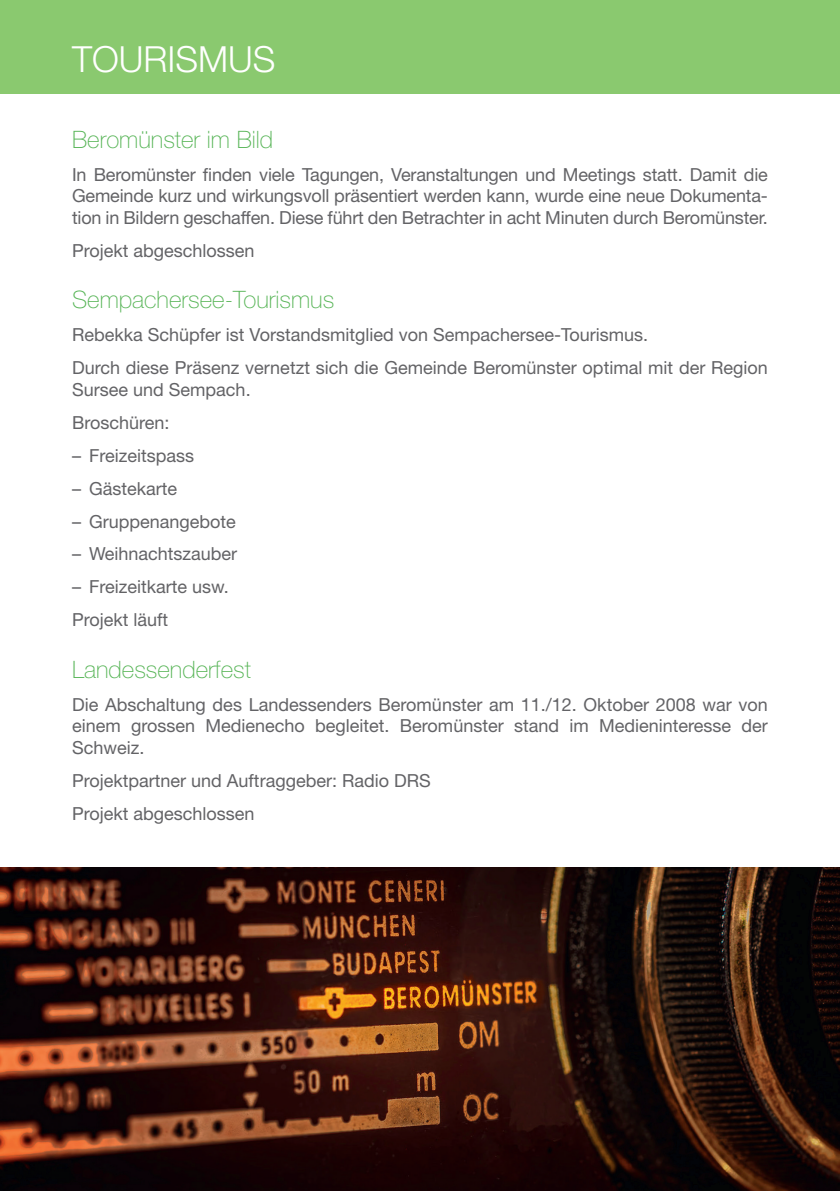
<style>
.page{position:relative;width:840px;height:1191px;background:#fff}
.page>*{position:absolute;margin:0;border:0;box-sizing:border-box;transform-origin:0 0}
.t1{font:300 36px "Helvetica Neue LT Std";color:#fff}
.t2{font:100 24px "Helvetica Neue LT Std";color:#56b455}
.t3{font:18px/21.6px "Helvetica Neue LT Std";color:#636366}
</style>
<div class="page">
<div style="left:0;top:0;width:839px;height:94px;background:#8ac96f"></div>
<img style="left:0;top:867px;width:839px;height:324px">
<h1 class="t1" style="left:72px;top:37px;width:205px">TOURISMUS</h1>
<h2 class="t2" style="left:72px;top:125px;width:203px">Beromünster im Bild</h2>
<p class="t3" style="left:72px;top:163px;width:697px;text-align:justify">In Beromünster nden viele Tagungen, Veranstaltungen und Meetings statt. Damit die Gemeinde kurz und wirkungsvoll präsentiert werden kann, wurde eine neue Dokumenta&shy;tion in Bildern geschaffen. Diese führt den Betrachter in acht Minuten durch Beromünster.</p>
<p class="t3" style="left:72px;top:239px;width:184px">Projekt abgeschlossen</p>
<h2 class="t2" style="left:72px;top:286px;width:263px">Sempachersee-Tourismus</h2>
<p class="t3" style="left:72px;top:318px;width:697px;line-height:33px">Rebekka Schüpfer ist Vorstandsmitglied von Sempachersee-Tourismus.<br>Durch diese Präsenz vernetzt sich die Gemeinde Beromünster optimal mit der Region</p>
<p class="t3" style="left:72px;top:372px;width:180px;line-height:33px">Sursee und Sempach.<br>Broschüren:</p>
<p class="t3" style="left:72px;top:444px;width:123px">– Freizeitspass</p>
<p class="t3" style="left:72px;top:477px;width:107px">– Gästekarte</p>
<p class="t3" style="left:72px;top:510px;width:165px">– Gruppenangebote</p>
<p class="t3" style="left:72px;top:543px;width:166px">– Weihnachtszauber</p>
<p class="t3" style="left:72px;top:570px;width:158px;line-height:33px">– Freizeitkarte usw.<br>Projekt läuft</p>
<h2 class="t2" style="left:72px;top:655px;width:180px">Landessenderfest</h2>
<p class="t3" style="left:72px;top:693px;width:697px;text-align:justify">Die Abschaltung des Landessenders Beromünster am 11./12. Oktober 2008 war von einem grossen Medienecho begleitet. Beromünster stand im Medieninteresse der Schweiz.</p>
<p class="t3" style="left:72px;top:764px;width:360px;line-height:33px">Projektpartner und Auftraggeber: Radio DRS<br>Projekt abgeschlossen</p>
</div>
